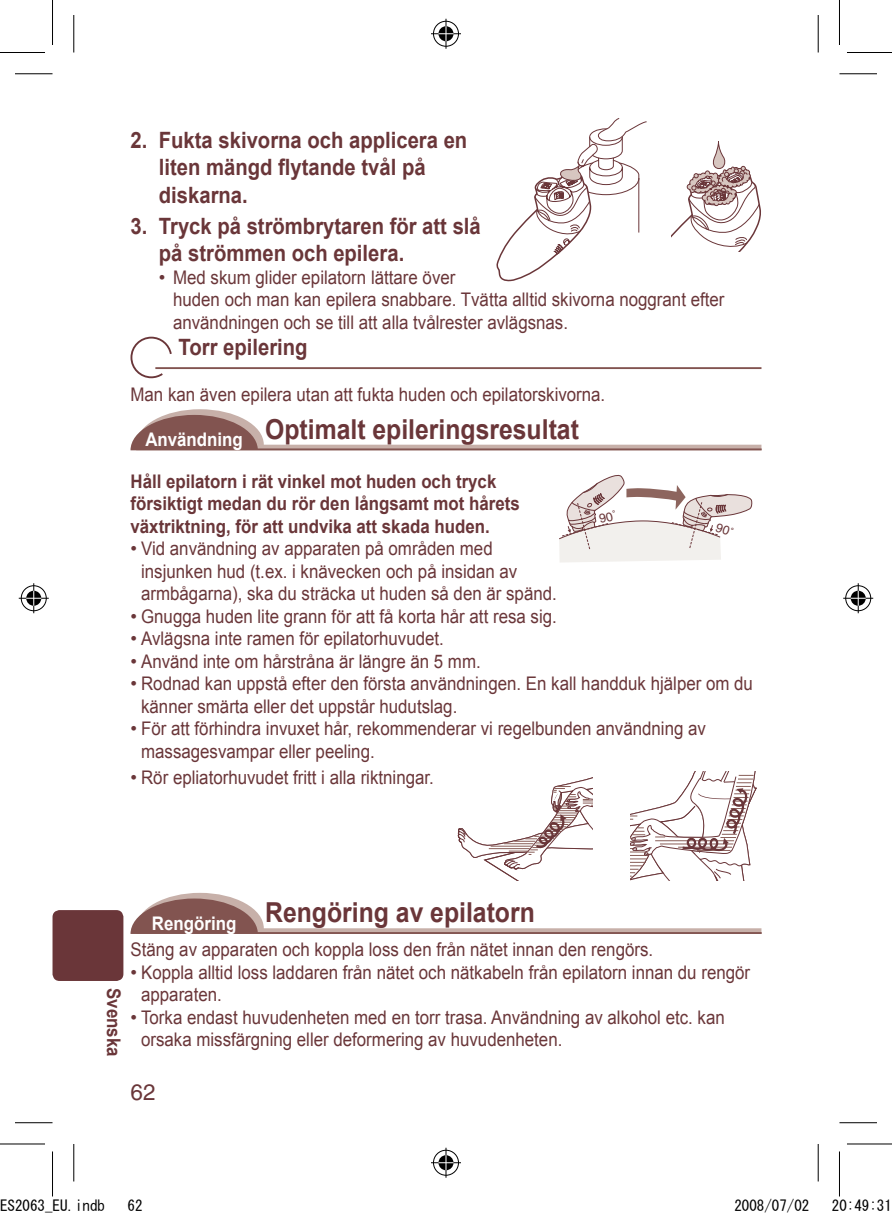
<style>
.page{position:relative;width:892px;height:1219px;background:#fff}
.page>*{position:absolute;margin:0;border:0;box-sizing:border-box;transform-origin:0 0}
.t1{font:700 27.5px "Arial";color:#6a3639;scale:.9 1}
.t2{font:700 22.5px/27.5px "Arial";color:#6a3639;scale:.9 1}
.t3{font:22.5px "Helvetica";color:#6a3639}
.t4{font:18.75px/22.5px "Arial";color:#6a3639}
.t5{font:700 18.75px/22.5px "Arial";color:#6a3639;scale:.9 1}
.t6{font:18.75px "Arial";color:#6a3639;scale:.9 1}
.t7{font:700 18.75px "Arial";color:#fff;scale:.9 1}
.t8{font:15px "MS Gothic";color:#000}
</style>
<div class="page">
<div style="left:52px;top:910px;width:71px;height:71px;background:#6a3639;border-radius:7px"></div>
<svg style="left:496px;top:118px;width:151px;height:164px"></svg>
<svg style="left:671px;top:141px;width:89px;height:110px"></svg>
<svg style="left:130px;top:336px;width:42px;height:43px"></svg>
<hr style="left:155px;top:367px;width:606px;height:2px;background:#825450">
<svg style="left:130px;top:409px;width:631px;height:41px"></svg>
<svg style="left:457px;top:777px;width:135px;height:104px"></svg>
<svg style="left:630px;top:772px;width:127px;height:108px"></svg>
<svg style="left:130px;top:893px;width:631px;height:41px"></svg>
<hr style="left:15px;top:73px;width:37px;height:1px;background:#000">
<hr style="left:839px;top:73px;width:38px;height:1px;background:#000">
<hr style="left:15px;top:1122px;width:37px;height:1px;background:#000">
<hr style="left:839px;top:1122px;width:38px;height:1px;background:#000">
<hr style="left:73px;top:15px;width:1px;height:37px;background:#000">
<hr style="left:73px;top:1144px;width:1px;height:37px;background:#000">
<hr style="left:817px;top:15px;width:1px;height:37px;background:#000">
<hr style="left:817px;top:1144px;width:1px;height:37px;background:#000">
<hr style="left:0;top:52px;width:45px;height:1px;background:#000">
<hr style="left:847px;top:52px;width:45px;height:1px;background:#000">
<hr style="left:0;top:1143px;width:45px;height:1px;background:#000">
<hr style="left:847px;top:1143px;width:45px;height:1px;background:#000">
<hr style="left:52px;top:0;width:1px;height:45px;background:#000">
<hr style="left:52px;top:1151px;width:1px;height:45px;background:#000">
<hr style="left:839px;top:0;width:1px;height:45px;background:#000">
<hr style="left:839px;top:1151px;width:1px;height:45px;background:#000">
<div style="left:432px;top:20px;width:28px;height:28px;border:3px solid #fff;border-radius:50%"></div>
<hr style="left:431px;top:32px;width:30px;height:3px;background:#fff">
<hr style="left:444px;top:19px;width:3px;height:30px;background:#fff">
<div style="left:437px;top:25px;width:18px;height:18px;border:3px solid #fff;border-radius:50%"></div>
<div style="left:433px;top:21px;width:26px;height:26px;border:1px solid #000;border-radius:50%"></div>
<hr style="left:431px;top:33px;width:30px;height:1px;background:#000">
<hr style="left:445px;top:19px;width:1px;height:30px;background:#000">
<svg style="left:438px;top:26px;width:15px;height:15px"></svg>
<div style="left:432px;top:1149px;width:28px;height:28px;border:3px solid #fff;border-radius:50%"></div>
<hr style="left:431px;top:1161px;width:30px;height:3px;background:#fff">
<hr style="left:444px;top:1148px;width:3px;height:30px;background:#fff">
<div style="left:437px;top:1154px;width:18px;height:18px;border:3px solid #fff;border-radius:50%"></div>
<div style="left:433px;top:1150px;width:26px;height:25px;border:1px solid #000;border-radius:50%"></div>
<hr style="left:431px;top:1162px;width:30px;height:1px;background:#000">
<hr style="left:445px;top:1148px;width:1px;height:30px;background:#000">
<svg style="left:438px;top:1155px;width:15px;height:15px"></svg>
<div style="left:20px;top:584px;width:28px;height:28px;border:3px solid #fff;border-radius:50%"></div>
<hr style="left:19px;top:597px;width:30px;height:3px;background:#fff">
<hr style="left:32px;top:583px;width:3px;height:30px;background:#fff">
<div style="left:25px;top:589px;width:18px;height:18px;border:3px solid #fff;border-radius:50%"></div>
<div style="left:21px;top:585px;width:26px;height:26px;border:1px solid #000;border-radius:50%"></div>
<hr style="left:19px;top:598px;width:30px;height:1px;background:#000">
<hr style="left:33px;top:583px;width:1px;height:30px;background:#000">
<svg style="left:26px;top:591px;width:15px;height:15px"></svg>
<div style="left:844px;top:584px;width:28px;height:28px;border:3px solid #fff;border-radius:50%"></div>
<hr style="left:843px;top:597px;width:30px;height:3px;background:#fff">
<hr style="left:856px;top:583px;width:3px;height:30px;background:#fff">
<div style="left:849px;top:589px;width:18px;height:18px;border:3px solid #fff;border-radius:50%"></div>
<div style="left:845px;top:585px;width:26px;height:26px;border:1px solid #000;border-radius:50%"></div>
<hr style="left:843px;top:598px;width:30px;height:1px;background:#000">
<hr style="left:857px;top:583px;width:1px;height:30px;background:#000">
<svg style="left:850px;top:591px;width:15px;height:15px"></svg>
<svg style="left:559px;top:474px;width:194px;height:88px"></svg>
<p class="t2" style="left:159px;top:127px;width:344px;text-indent:-28px">2. Fukta skivorna och applicera en liten mängd flytande tvål på diskarna.</p>
<p class="t2" style="left:159px;top:213px;width:359px;text-indent:-28px">3. Tryck på strömbrytaren för att slå på strömmen och epilera.</p>
<p class="t4" style="left:173px;top:266px;width:553px;text-indent:-14px">• Med skum glider epilatorn lättare över<br>huden och man kan epilera snabbare. Tvätta alltid skivorna noggrant efter användningen och se till att alla tvålrester avlägsnas.</p>
<p class="t2" style="left:178px;top:334px;width:145px">Torr epilering</p>
<p class="t6" style="left:130px;top:382px;width:529px">Man kan även epilera utan att fukta huden och epilatorskivorna.</p>
<h1 class="t1" style="left:265px;top:411px;width:350px">Optimalt epileringsresultat</h1>
<p class="t7" style="left:145px;top:427px;width:110px">Användning</p>
<p class="t5" style="left:130px;top:470px;width:434px">Håll epilatorn i rät vinkel mot huden och tryck försiktigt medan du rör den långsamt mot hårets växtriktning, för att undvika att skada huden.</p>
<p class="t4" style="left:141px;top:537px;width:417px;text-indent:-11px">• Vid användning av apparaten på områden med insjunken hud (t.ex. i knävecken och på insidan av armbågarna), ska du sträcka ut huden så den är spänd.</p>
<p class="t4" style="left:130px;top:605px;width:428px">• Gnugga huden lite grann för att få korta hår att resa sig.</p>
<p class="t4" style="left:130px;top:627px;width:315px">• Avlägsna inte ramen för epilatorhuvudet.</p>
<p class="t4" style="left:130px;top:650px;width:352px">• Använd inte om hårstråna är längre än 5 mm.</p>
<p class="t4" style="left:141px;top:672px;width:613px;text-indent:-11px">• Rodnad kan uppstå efter den första användningen. En kall handduk hjälper om du känner smärta eller det uppstår hudutslag.</p>
<p class="t4" style="left:141px;top:717px;width:566px;text-indent:-11px">• För att förhindra invuxet hår, rekommenderar vi regelbunden användning av massagesvampar eller peeling.</p>
<p class="t4" style="left:130px;top:767px;width:305px">• Rör epliatorhuvudet fritt i alla riktningar.</p>
<p class="t5" style="left:124px;top:988px;width:78px;rotate:90deg">Svenska</p>
<h1 class="t1" style="left:152px;top:894px;width:427px"><sub>Rengöring</sub> Rengöring av epilatorn</h1>
<p class="t6" style="left:130px;top:937px;width:582px">Stäng av apparaten och koppla loss den från nätet innan den rengörs.</p>
<p class="t4" style="left:141px;top:961px;width:610px;text-indent:-11px">• Koppla alltid loss laddaren från nätet och nätkabeln från epilatorn innan du rengör apparaten.</p>
<p class="t4" style="left:141px;top:1006px;width:585px;text-indent:-11px">• Torka endast huvudenheten med en torr trasa. Användning av alkohol etc. kan orsaka missfärgning eller deformering av huvudenheten.</p>
<p class="t3" style="left:130px;top:1078px;width:27px">62</p>
<p class="t8" style="left:0;top:1198px;width:106px">ES2063_EU.indb</p>
<p class="t8" style="left:128px;top:1198px;width:16px">62</p>
<p class="t8" style="left:734px;top:1198px;width:76px">2008/07/02</p>
<p class="t8" style="left:832px;top:1198px;width:61px">20:49:31</p>
</div>
